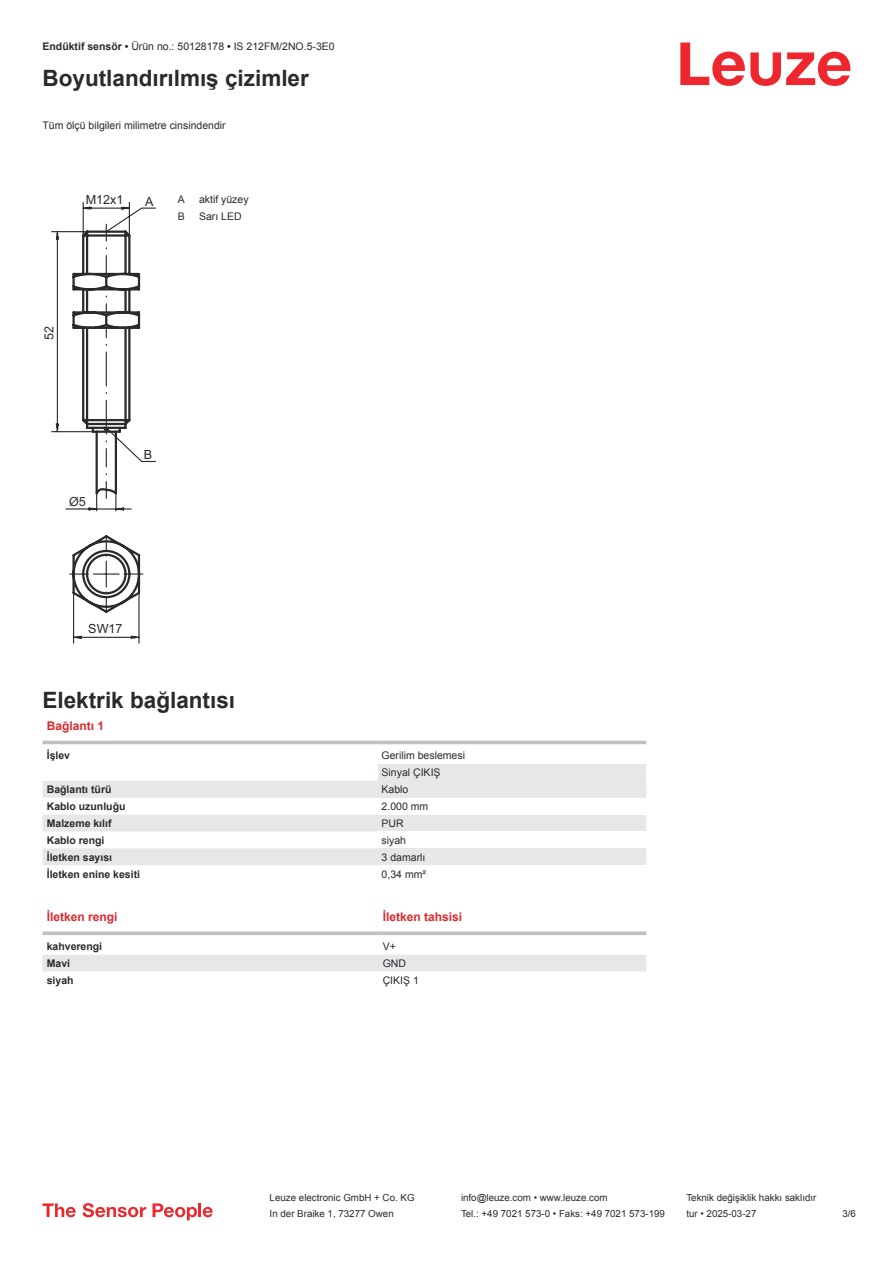
<style>
.page{position:relative;width:893px;height:1263px;background:#fff}
.page>*{position:absolute;margin:0;border:0;box-sizing:border-box;transform-origin:0 0}
.t1{font:700 22.5px "Arial";color:#2b292a}
.t2{font:12.6px "Arial";color:#2b292a}
.t3{font:700 12px "Arial";color:#db2a30}
.t4{font:10.5px/17px "Arial";color:#2b292a}
.t5{font:700 10.5px "Arial";color:#2b292a}
.t6{font:9.75px "Arial";color:#2b292a}
.s1{font-weight:700}
</style>
<div class="page">
<svg style="left:680px;top:43px;width:170px;height:43px"></svg>
<svg style="left:43px;top:740px;width:603px;height:5px"></svg>
<svg style="left:43px;top:781px;width:335px;height:84px;fill:#e6e7e9"></svg>
<hr style="left:43px;top:741px;width:335px;height:3px;background:#bdbfc1">
<hr style="left:378px;top:741px;width:268px;height:3px;background:#bdbfc1">
<div style="left:378px;top:764px;width:268px;height:17px;background:#e6e7e9"></div>
<div style="left:378px;top:781px;width:268px;height:17px;background:#e6e7e9"></div>
<div style="left:378px;top:814px;width:268px;height:17px;background:#e6e7e9"></div>
<div style="left:378px;top:848px;width:268px;height:17px;background:#e6e7e9"></div>
<svg style="left:43px;top:971px;width:603px;height:1px"></svg>
<div style="left:43px;top:955px;width:603px;height:16px;background:#e6e7e9"></div>
<svg style="left:43px;top:931px;width:335px;height:4px"></svg>
<svg style="left:378px;top:931px;width:226px;height:4px"></svg>
<svg style="left:604px;top:931px;width:42px;height:4px"></svg>
<svg style="left:43px;top:1203px;width:33px;height:14px"></svg>
<svg style="left:83px;top:1203px;width:63px;height:14px"></svg>
<svg style="left:153px;top:1203px;width:44px;height:17px"></svg>
<hr style="left:198px;top:1203px;width:3px;height:14px;background:#ed272d">
<svg style="left:203px;top:1207px;width:10px;height:10px"></svg>
<svg style="left:51px;top:201px;width:105px;height:443px"></svg>
<p class="t4" style="left:43px;top:39px;width:294px"><span class="s1">Endüktif sensör •</span> Ürün no.: 50128178 <span class="s1">•</span> IS 212FM/2NO.5-3E0</p>
<h1 class="t1" style="left:43px;top:63px;width:268px">Boyutlandırılmış çizimler</h1>
<p class="t4" style="left:43px;top:116px;width:185px">Tüm ölçü bilgileri milimetre cinsindendir</p>
<p class="t2" style="left:86px;top:193px;width:39px">M12x1</p>
<p class="t2" style="left:145px;top:194px;width:10px">A</p>
<p class="t4" style="left:178px;top:192px;width:9px">A</p>
<p class="t4" style="left:199px;top:191px;width:51px">aktif yüzey</p>
<p class="t4" style="left:178px;top:209px;width:9px">B</p>
<p class="t4" style="left:199px;top:208px;width:44px">Sarı LED</p>
<p class="t2" style="left:42px;top:340px;width:16px;rotate:-90deg">52</p>
<p class="t2" style="left:69px;top:494px;width:18px">Ø5</p>
<p class="t2" style="left:144px;top:447px;width:10px">B</p>
<p class="t2" style="left:88px;top:622px;width:36px">SW17</p>
<h1 class="t1" style="left:43px;top:684px;width:194px">Elektrik bağlantısı</h1>
<p class="t3" style="left:47px;top:717px;width:59px">Bağlantı 1</p>
<p class="t5" style="left:47px;top:748px;width:25px">İşlev</p>
<p class="t4" style="left:382px;top:747px;width:85px">Gerilim beslemesi<br>Sinyal ÇIKIŞ</p>
<p class="t5" style="left:47px;top:782px;width:66px">Bağlantı türü</p>
<p class="t4" style="left:382px;top:781px;width:28px">Kablo</p>
<p class="t5" style="left:47px;top:799px;width:80px">Kablo uzunluğu</p>
<p class="t4" style="left:382px;top:798px;width:48px">2.000 mm</p>
<p class="t5" style="left:47px;top:816px;width:66px">Malzeme kılıf</p>
<p class="t4" style="left:382px;top:814px;width:24px">PUR</p>
<p class="t5" style="left:47px;top:833px;width:59px">Kablo rengi</p>
<p class="t4" style="left:382px;top:831px;width:26px">siyah</p>
<p class="t5" style="left:47px;top:849px;width:67px">İletken sayısı</p>
<p class="t4" style="left:382px;top:848px;width:45px">3 damarlı</p>
<p class="t5" style="left:47px;top:866px;width:95px">İletken enine kesiti</p>
<p class="t4" style="left:382px;top:865px;width:46px">0,34 mm²</p>
<p class="t3" style="left:47px;top:908px;width:72px">İletken rengi</p>
<p class="t3" style="left:383px;top:908px;width:81px">İletken tahsisi</p>
<p class="t5" style="left:47px;top:939px;width:57px">kahverengi</p>
<p class="t4" style="left:383px;top:938px;width:15px">V+</p>
<p class="t5" style="left:47px;top:959px;width:25px">Mavi</p>
<p class="t4" style="left:383px;top:955px;width:25px">GND</p>
<p class="t5" style="left:47px;top:976px;width:28px">siyah</p>
<p class="t4" style="left:383px;top:971px;width:38px">ÇIKIŞ 1</p>
<p class="t6" style="left:270px;top:1191px;width:146px">Leuze electronic GmbH + Co. KG</p>
<p class="t6" style="left:461px;top:1191px;width:148px">info@leuze.com • www.leuze.com</p>
<p class="t6" style="left:686px;top:1191px;width:132px">Teknik değişiklik hakkı saklıdır</p>
<p class="t6" style="left:270px;top:1207px;width:126px">In der Braike 1, 73277 Owen</p>
<p class="t6" style="left:461px;top:1207px;width:205px">Tel.: +49 7021 573-0 • Faks: +49 7021 573-199</p>
<p class="t6" style="left:686px;top:1207px;width:72px">tur • 2025-03-27</p>
<p class="t6" style="left:842px;top:1210px;width:15px">3 /6</p>
</div>
